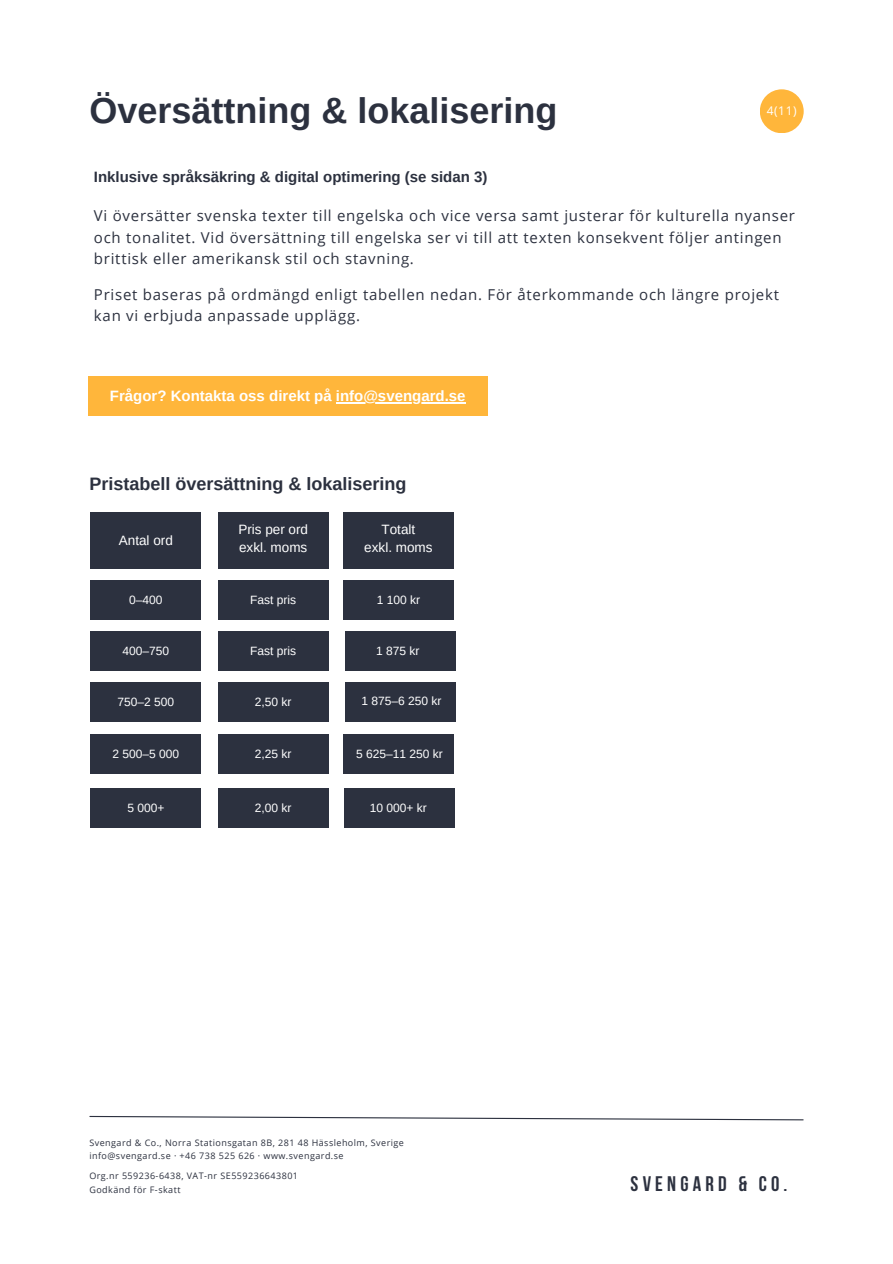
<style>
.page{position:relative;width:893px;height:1264px;background:#fff}
.page>*{position:absolute;margin:0;border:0;box-sizing:border-box;transform-origin:0 0}
.t1{font:700 36px "Arimo";color:#2c313f}
.t2{font:700 21px "Bebas Neue";letter-spacing:.2em;color:#2c313f}
.t3{font:700 18px "Arimo";color:#2c313f}
.t4{font:15px/21.8px "Open Sans";letter-spacing:.05em;color:#2c313f}
.t5{font:700 15px "Arimo";color:#2c313f}
.t6{font:700 15px "Arimo";color:#fff}
.t7{font:13.5px "Arimo";color:#fff}
.t8{font:12px "Arimo";color:#fff}
.t9{font:12px "Open Sans";color:#fff}
.t10{font:9px "Open Sans";letter-spacing:.05em;color:#2c313f}
</style>
<div class="page">
<div style="left:91px;top:512px;width:110px;height:56px;background:#2c313f"></div>
<div style="left:218px;top:512px;width:110px;height:56px;background:#2c313f"></div>
<div style="left:343px;top:512px;width:110px;height:56px;background:#2c313f"></div>
<div style="left:91px;top:580px;width:110px;height:39px;background:#2c313f"></div>
<div style="left:218px;top:580px;width:110px;height:39px;background:#2c313f"></div>
<div style="left:343px;top:580px;width:110px;height:39px;background:#2c313f"></div>
<div style="left:91px;top:631px;width:110px;height:39px;background:#2c313f"></div>
<div style="left:91px;top:682px;width:110px;height:39px;background:#2c313f"></div>
<div style="left:91px;top:734px;width:110px;height:40px;background:#2c313f"></div>
<div style="left:91px;top:788px;width:110px;height:39px;background:#2c313f"></div>
<div style="left:218px;top:631px;width:110px;height:39px;background:#2c313f"></div>
<div style="left:345px;top:631px;width:110px;height:39px;background:#2c313f"></div>
<div style="left:218px;top:682px;width:110px;height:39px;background:#2c313f"></div>
<div style="left:345px;top:682px;width:110px;height:39px;background:#2c313f"></div>
<div style="left:218px;top:734px;width:110px;height:40px;background:#2c313f"></div>
<div style="left:343px;top:734px;width:110px;height:40px;background:#2c313f"></div>
<div style="left:218px;top:788px;width:110px;height:39px;background:#2c313f"></div>
<div style="left:344px;top:788px;width:110px;height:39px;background:#2c313f"></div>
<div style="left:759px;top:89px;width:44px;height:44px;background:#ffb63b;border-radius:50%"></div>
<svg style="left:89px;top:1115px;width:715px;height:5px"></svg>
<div style="left:88px;top:376px;width:399px;height:39px;background:#ffb63b"></div>
<hr style="left:336px;top:402px;width:129px;height:1px;background:#fff">
<p class="t1" style="left:89px;top:90px;width:469px">Översättning &amp; lokalisering</p>
<p class="t5" style="left:94px;top:169px;width:395px">Inklusive språksäkring &amp; digital optimering (se sidan 3)</p>
<p class="t9" style="left:766px;top:102px;width:32px">4(11)</p>
<p class="t4" style="left:94px;top:204px;width:702px">Vi översätter svenska texter till engelska och vice versa samt justerar för kulturella nyanser och tonalitet. Vid översättning till engelska ser vi till att texten konsekvent följer antingen brittisk eller amerikansk stil och stavning.</p>
<p class="t4" style="left:94px;top:283px;width:686px">Priset baseras på ordmängd enligt tabellen nedan. För återkommande och längre projekt kan vi erbjuda anpassade upplägg.</p>
<p class="t6" style="left:110px;top:387px;width:357px">Frågor? Kontakta oss direkt på info@svengard.se</p>
<p class="t3" style="left:89px;top:473px;width:318px">Pristabell översättning &amp; lokalisering</p>
<p class="t7" style="left:119px;top:533px;width:55px">Antal ord</p>
<p class="t7" style="left:238px;top:522px;width:71px">Pris per ord</p>
<p class="t7" style="left:239px;top:540px;width:70px">exkl. moms</p>
<p class="t7" style="left:381px;top:522px;width:35px">Totalt</p>
<p class="t7" style="left:364px;top:540px;width:70px">exkl. moms</p>
<p class="t8" style="left:129px;top:593px;width:35px">0–400</p>
<p class="t8" style="left:122px;top:643px;width:48px">400–750</p>
<p class="t8" style="left:250px;top:593px;width:47px">Fast pris</p>
<p class="t8" style="left:250px;top:643px;width:47px">Fast pris</p>
<p class="t8" style="left:377px;top:593px;width:45px">1 100 kr</p>
<p class="t8" style="left:376px;top:643px;width:45px">1 875 kr</p>
<p class="t8" style="left:117px;top:695px;width:58px">750–2 500</p>
<p class="t8" style="left:255px;top:695px;width:38px">2,50 kr</p>
<p class="t8" style="left:361px;top:694px;width:82px">1 875–6 250 kr</p>
<p class="t8" style="left:112px;top:747px;width:68px">2 500–5 000</p>
<p class="t8" style="left:255px;top:747px;width:38px">2,25 kr</p>
<p class="t8" style="left:356px;top:747px;width:88px">5 625–11 250 kr</p>
<p class="t8" style="left:127px;top:801px;width:39px">5 000+</p>
<p class="t8" style="left:255px;top:801px;width:38px">2,00 kr</p>
<p class="t8" style="left:370px;top:801px;width:59px">10 000+ kr</p>
<p class="t10" style="left:89px;top:1136px;width:316px">Svengard &amp; Co., Norra Stationsgatan 8B, 281 48 Hässleholm, Sverige</p>
<p class="t10" style="left:89px;top:1149px;width:256px">info@svengard.se · +46 738 525 626 · www.svengard.se</p>
<p class="t10" style="left:89px;top:1169px;width:210px">Org.nr 559236-6438, VAT-nr SE559236643801</p>
<p class="t10" style="left:89px;top:1183px;width:93px">Godkänd för F-skatt</p>
<p class="t2" style="left:630px;top:1175px;width:158px">SVENGARD &amp; CO.</p>
</div>
